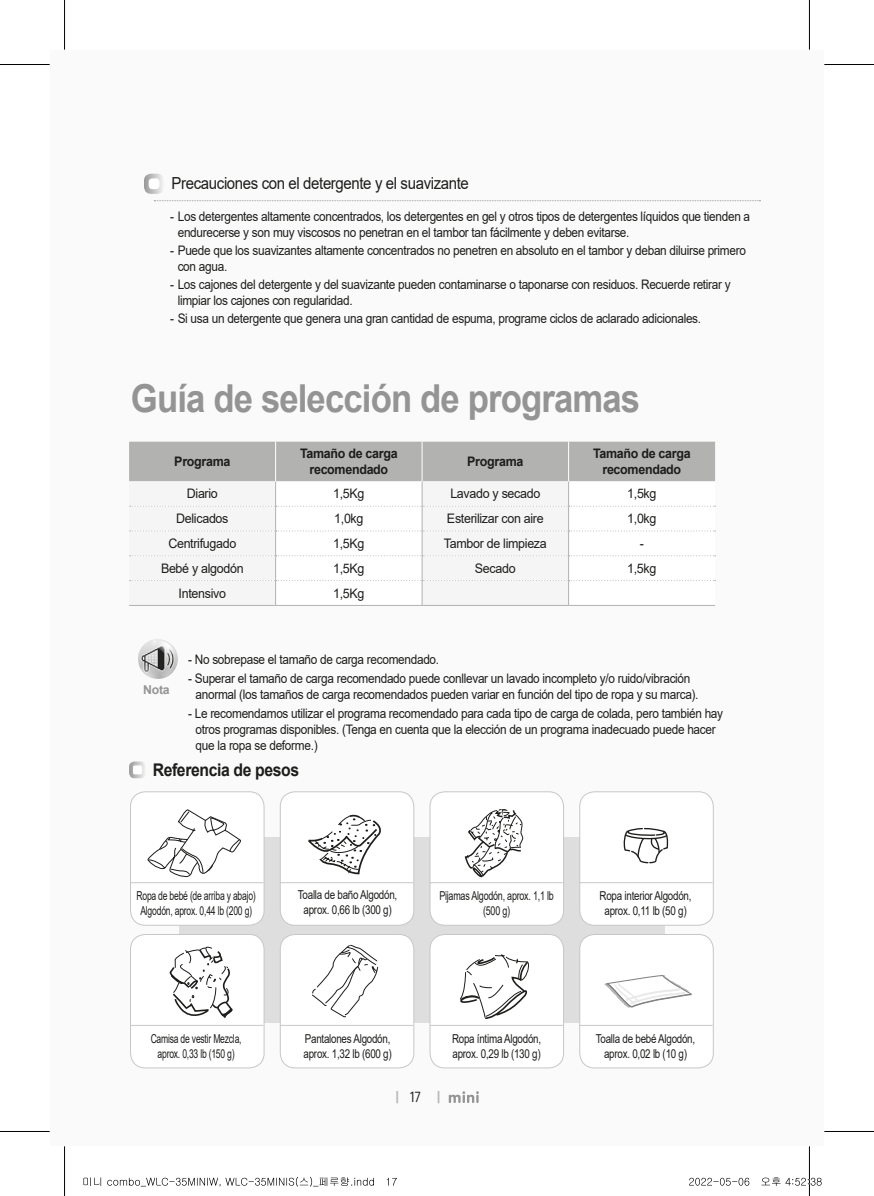
<style>
.page{position:relative;width:874px;height:1196px;background:#fff}
.page>*{position:absolute;margin:0;border:0;box-sizing:border-box;transform-origin:0 0}
.t1{font:700 38.5px "Arial";letter-spacing:-.025em;color:#959494;scale:.9 1}
.t2{font:700 17.5px "Arial";letter-spacing:-.025em;color:#1d1d1b;scale:.9 1}
.t3{font:16.62px "Arial";letter-spacing:-.025em;color:#1d1d1b;scale:.9 1}
.t4{font:14.88px "D DIN Bold";color:#babab9}
.t5{font:13.12px/15.8px "Arial";letter-spacing:-.025em;color:#1d1d1b;scale:.9 1}
.t6{font:13.12px "Arial";letter-spacing:-.025em;color:#1d1d1b;scale:.95 1}
.t7{font:700 13.12px/15.8px "Arial";letter-spacing:-.025em;color:#1d1d1b;text-align:center;scale:.95 1}
.t8{font:12.25px/14.7px "Arial";letter-spacing:-.025em;color:#1d1d1b;text-align:center;scale:.8 1}
.t9{font:12.25px/14.7px "Arial";letter-spacing:-.025em;color:#1d1d1b;text-align:center;scale:.7 1}
.t10{font:12.25px/14.7px "Arial";letter-spacing:-.025em;color:#1d1d1b;text-align:center;scale:.73 1}
.t11{font:700 12.25px "Arial";color:#959494}
.s1{font-family:"D DIN";color:#1d1d1b}
</style>
<div class="page">
<div style="left:64px;top:50px;width:759px;height:1095px;background:#fafafa"></div>
<div style="left:50px;top:50px;width:14px;height:1095px;background:#fafafa"></div>
<svg style="left:129px;top:761px;width:16px;height:17px"></svg>
<div style="left:133px;top:765px;width:9px;height:9px;background:#fff;border-radius:2px"></div>
<img style="left:138px;top:639px;width:40px;height:40px">
<div style="left:179px;top:837px;width:485px;height:185px;background:#dedede"></div>
<div style="left:130px;top:791px;width:134px;height:134px;background:#fff;border-radius:15px"></div>
<svg style="left:147px;top:809px;width:94px;height:69px"></svg>
<div style="left:130px;top:791px;width:134px;height:134px;border:1px solid #c7c7c7;border-radius:15px"></div>
<hr style="left:130px;top:882px;width:133px;height:1px;background:#c7c7c7">
<div style="left:280px;top:791px;width:133px;height:134px;background:#fff;border-radius:15px"></div>
<svg style="left:308px;top:815px;width:73px;height:60px"></svg>
<div style="left:280px;top:791px;width:134px;height:134px;border:1px solid #c7c7c7;border-radius:15px"></div>
<hr style="left:280px;top:882px;width:133px;height:1px;background:#c7c7c7">
<div style="left:430px;top:791px;width:133px;height:134px;background:#fff;border-radius:15px"></div>
<svg style="left:464px;top:809px;width:58px;height:75px"></svg>
<div style="left:429px;top:791px;width:134px;height:134px;border:1px solid #c7c7c7;border-radius:15px"></div>
<hr style="left:429px;top:882px;width:133px;height:1px;background:#c7c7c7">
<div style="left:579px;top:791px;width:134px;height:134px;background:#fff;border-radius:15px"></div>
<svg style="left:623px;top:827px;width:45px;height:37px"></svg>
<div style="left:579px;top:791px;width:134px;height:134px;border:1px solid #c7c7c7;border-radius:15px"></div>
<hr style="left:579px;top:882px;width:133px;height:1px;background:#c7c7c7">
<div style="left:130px;top:934px;width:134px;height:134px;background:#fff;border-radius:15px"></div>
<svg style="left:169px;top:946px;width:64px;height:73px"></svg>
<div style="left:130px;top:934px;width:134px;height:134px;border:1px solid #c7c7c7;border-radius:15px"></div>
<hr style="left:130px;top:1025px;width:133px;height:1px;background:#c7c7c7">
<div style="left:280px;top:934px;width:133px;height:134px;background:#fff;border-radius:15px"></div>
<svg style="left:312px;top:944px;width:66px;height:73px"></svg>
<div style="left:280px;top:934px;width:134px;height:134px;border:1px solid #c7c7c7;border-radius:15px"></div>
<hr style="left:280px;top:1025px;width:133px;height:1px;background:#c7c7c7">
<div style="left:430px;top:934px;width:133px;height:134px;background:#fff;border-radius:15px"></div>
<svg style="left:460px;top:954px;width:69px;height:65px"></svg>
<div style="left:429px;top:934px;width:134px;height:134px;border:1px solid #c7c7c7;border-radius:15px"></div>
<hr style="left:429px;top:1025px;width:133px;height:1px;background:#c7c7c7">
<div style="left:579px;top:934px;width:134px;height:134px;background:#fff;border-radius:15px"></div>
<svg style="left:604px;top:975px;width:88px;height:33px"></svg>
<div style="left:579px;top:934px;width:134px;height:134px;border:1px solid #c7c7c7;border-radius:15px"></div>
<hr style="left:579px;top:1025px;width:133px;height:1px;background:#c7c7c7">
<svg style="left:154px;top:200px;width:606px;height:1px"></svg>
<svg style="left:144px;top:174px;width:19px;height:20px"></svg>
<div style="left:149px;top:178px;width:10px;height:11px;background:#fff;border-radius:4px"></div>
<hr style="left:129px;top:605px;width:146px;height:1px;background:#b2b2b1">
<hr style="left:275px;top:605px;width:147px;height:1px;background:#b2b2b1">
<hr style="left:422px;top:605px;width:146px;height:1px;background:#b2b2b1">
<hr style="left:568px;top:605px;width:146px;height:1px;background:#b2b2b1">
<svg style="left:129px;top:441px;width:586px;height:164px"></svg>
<hr style="left:275px;top:441px;width:1px;height:40px;background:#fff">
<hr style="left:421px;top:441px;width:1px;height:40px;background:#fff">
<hr style="left:568px;top:441px;width:1px;height:40px;background:#fff">
<svg style="left:448px;top:1091px;width:30px;height:12px"></svg>
<hr style="left:0;top:64px;width:50px;height:1px;background:#000">
<hr style="left:823px;top:64px;width:50px;height:1px;background:#000">
<hr style="left:0;top:1131px;width:50px;height:1px;background:#000">
<hr style="left:823px;top:1131px;width:50px;height:1px;background:#000">
<hr style="left:64px;top:0;width:1px;height:50px;background:#000">
<hr style="left:64px;top:1146px;width:1px;height:50px;background:#000">
<hr style="left:808px;top:0;width:1px;height:50px;background:#000">
<hr style="left:808px;top:1146px;width:1px;height:50px;background:#000">
<svg style="left:83px;top:1177px;width:314px;height:10px"></svg>
<svg style="left:689px;top:1176px;width:133px;height:15px"></svg>
<p class="t3" style="left:171px;top:172px;width:331px">Precauciones con el detergente y el suavizante</p>
<p class="t5" style="left:178px;top:208px;width:637px;text-indent:-7px">- Los detergentes altamente concentrados, los detergentes en gel y otros tipos de detergentes líquidos que tienden a endurecerse y son muy viscosos no penetran en el tambor tan fácilmente y deben evitarse.</p>
<p class="t5" style="left:178px;top:242px;width:632px;text-indent:-7px">- Puede que los suavizantes altamente concentrados no penetren en absoluto en el tambor y deban diluirse primero con agua.</p>
<p class="t5" style="left:177px;top:276px;width:615px;text-indent:-7px">- Los cajones del detergente y del suavizante pueden contaminarse o taponarse con residuos. Recuerde retirar y limpiar los cajones con regularidad.</p>
<p class="t5" style="left:170px;top:310px;width:591px">- Si usa un detergente que genera una gran cantidad de espuma, programe ciclos de aclarado adicionales.</p>
<h1 class="t1" style="left:131px;top:371px;width:567px">Guía de selección de programas</h1>
<p class="t7" style="left:174px;top:454px;width:61px">Programa</p>
<p class="t7" style="left:300px;top:446px;width:104px">Tamaño de carga recomendado</p>
<p class="t7" style="left:467px;top:454px;width:61px">Programa</p>
<p class="t7" style="left:593px;top:446px;width:104px">Tamaño de carga recomendado</p>
<p class="t6" style="left:187px;top:485px;width:34px">Diario</p>
<p class="t6" style="left:333px;top:485px;width:35px">1,5Kg</p>
<p class="t6" style="left:450px;top:485px;width:96px">Lavado y secado</p>
<p class="t6" style="left:627px;top:485px;width:32px">1,5kg</p>
<p class="t6" style="left:176px;top:509px;width:56px">Delicados</p>
<p class="t6" style="left:334px;top:509px;width:32px">1,0kg</p>
<p class="t6" style="left:447px;top:509px;width:103px">Esterilizar con aire</p>
<p class="t6" style="left:627px;top:509px;width:32px">1,0kg</p>
<p class="t6" style="left:168px;top:534px;width:73px">Centrifugado</p>
<p class="t6" style="left:333px;top:534px;width:35px">1,5Kg</p>
<p class="t6" style="left:443px;top:534px;width:110px">Tambor de limpieza</p>
<p class="t6" style="left:639px;top:534px;width:6px">-</p>
<p class="t6" style="left:161px;top:559px;width:88px">Bebé y algodón</p>
<p class="t6" style="left:333px;top:559px;width:35px">1,5Kg</p>
<p class="t6" style="left:474px;top:559px;width:44px">Secado</p>
<p class="t6" style="left:627px;top:559px;width:32px">1,5kg</p>
<p class="t6" style="left:178px;top:584px;width:51px">Intensivo</p>
<p class="t6" style="left:333px;top:584px;width:35px">1,5Kg</p>
<p class="t11" style="left:143px;top:681px;width:28px">Nota</p>
<p class="t5" style="left:188px;top:651px;width:280px">- No sobrepase el tamaño de carga recomendado.</p>
<p class="t5" style="left:195px;top:670px;width:560px;text-indent:-7px">- Superar el tamaño de carga recomendado puede conllevar un lavado incompleto y/o ruido/vibración anormal (los tamaños de carga recomendados pueden variar en función del tipo de ropa y su marca).</p>
<p class="t5" style="left:195px;top:705px;width:587px;text-indent:-7px">- Le recomendamos utilizar el programa recomendado para cada tipo de carga de colada, pero también hay otros programas disponibles. (Tenga en cuenta que la elección de un programa inadecuado puede hacer que la ropa se deforme.)</p>
<h2 class="t2" style="left:153px;top:757px;width:164px">Referencia de pesos</h2>
<p class="t9" style="left:136px;top:888px;width:172px">Ropa de bebé (de arriba y abajo)<br>Algodón, aprox. 0,44 lb (200 g)</p>
<p class="t8" style="left:298px;top:887px;width:126px">Toalla de baño Algodón, aprox. 0,66 lb (300 g)</p>
<p class="t10" style="left:439px;top:888px;width:158px">Pijamas Algodón, aprox. 1,1 lb (500 g)</p>
<p class="t8" style="left:599px;top:888px;width:116px">Ropa interior Algodón, aprox. 0,11 lb (50 g)</p>
<p class="t9" style="left:151px;top:1031px;width:131px">Camisa de vestir Mezcla, aprox. 0,33 lb (150 g)</p>
<p class="t8" style="left:303px;top:1031px;width:112px;text-align:left">Pantalones Algodón, aprox. 1,32 lb (600 g)</p>
<p class="t8" style="left:452px;top:1031px;width:113px;text-align:left">Ropa íntima Algodón, aprox. 0,29 lb (130 g)</p>
<p class="t8" style="left:595px;top:1031px;width:126px">Toalla de bebé Algodón, aprox. 0,02 lb (10 g)</p>
<p class="t4" style="left:401px;top:1086px;width:36px">| <span class="s1">17</span> |</p>
<p class="t4" style="left:395px;top:1088px;width:47px">| <span class="s1">17</span> |</p>
</div>
